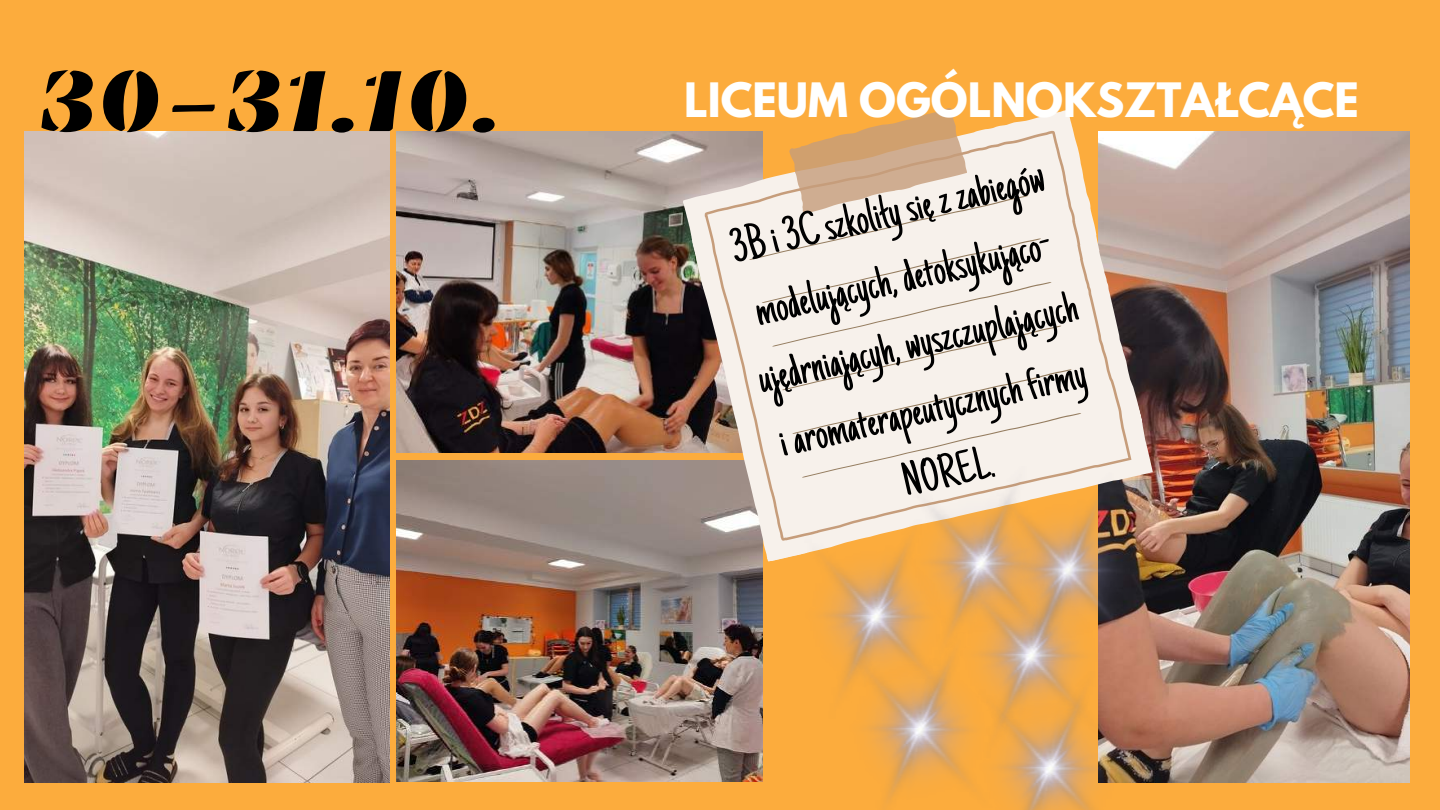
<style>
.page{position:relative;width:1440px;height:810px;background:#fcac3d}
.page>*{position:absolute;margin:0;border:0;box-sizing:border-box;transform-origin:0 0}
.t1{font:91.1px "Emblema One";color:#000}
.t2{font:48px/66.7px "Just Another Hand";color:#000;text-align:center}
.t3{font:700 42px "League Spartan";color:#fffffe}
</style>
<div class="page">
<img style="left:1136px;top:131px;width:273px;height:651px">
<img style="left:25px;top:131px;width:364px;height:651px">
<img style="left:397px;top:460px;width:365px;height:322px">
<img style="left:397px;top:131px;width:285px;height:322px">
<img style="left:682px;top:110px;width:473px;height:453px">
<svg style="left:703px;top:129px;width:430px;height:413px;background:#d8c7b9"></svg>
<svg style="left:787px;top:108px;width:181px;height:85px"></svg>
<div style="left:748px;top:193px;width:335px;height:286px;background:#f7f1eb"></div>
<img style="left:1067px;top:457px;width:87px;height:225px">
<img style="left:1067px;top:542px;width:50px;height:113px">
<img style="left:893px;top:450px;width:174px;height:205px">
<img style="left:869px;top:616px;width:137px;height:185px">
<img style="left:962px;top:655px;width:174px;height:155px">
<img style="left:788px;top:503px;width:174px;height:226px">
<h1 class="t1" style="left:37px;top:47px;width:466px">30-31.10.</h1>
<p class="t3" style="left:684px;top:79px;width:676px">LICEUM OGÓLNOKSZTAŁCĄCE</p>
<p class="t2" style="left:722px;top:221px;width:329px;rotate:-13deg">3B i 3C szkoliły się z zabiegów modelujących, detoksykująco&shy;ujędrniającyh, wyszczuplających i aromaterapeutycznych firmy<br>NOREL.</p>
</div>
